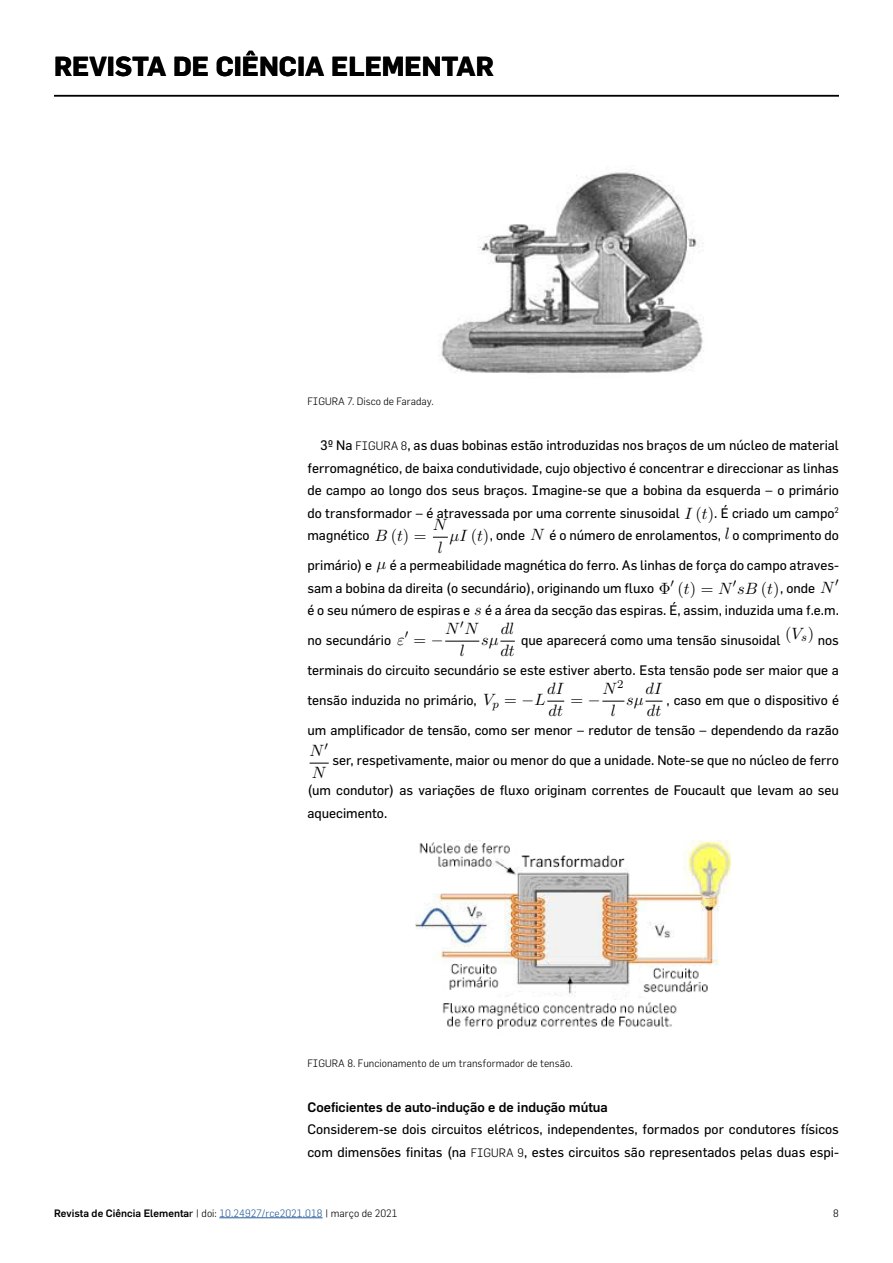
<style>
.page{position:relative;width:893px;height:1263px;background:#fff}
.page>*{position:absolute;margin:0;border:0;box-sizing:border-box;transform-origin:0 0}
.t1{font:700 27px "Flama";color:#000}
.t2{font:16.35px/22.4px "CMMI10";color:#000}
.t3{font:16.35px "CMR10";color:#000}
.t4{font:13.5px/22.5px "Flama";color:#000;text-align:justify}
.t5{font:500 13.5px "Flama";color:#000}
.t6{font:300 10.5px "Flama";color:#000}
.t7{font:500 10.5px "Flama";color:#000}
.s1{font-weight:300;font-size:12px}
.s2{font-family:"CMMI10";font-size:16.35px}
.s3{font-family:"CMR10";font-size:16.35px}
.s4{font-family:"CMSY10";font-size:16.35px}
.s5{font-family:"CMSY10"}
.s6{font-weight:400}
.s7{font-weight:300}
.s8{font-weight:300;color:#275b9b}
</style>
<div class="page">
<hr style="left:54px;top:95px;width:785px;height:1px;background:#000">
<img style="left:441px;top:172px;width:263px;height:201px">
<svg style="left:433px;top:537px;width:15px;height:1px"></svg>
<hr style="left:445px;top:641px;width:34px;height:1px;background:#000">
<svg style="left:500px;top:641px;width:15px;height:1px"></svg>
<svg style="left:547px;top:701px;width:17px;height:1px"></svg>
<svg style="left:602px;top:701px;width:22px;height:1px"></svg>
<svg style="left:645px;top:701px;width:17px;height:1px"></svg>
<svg style="left:310px;top:763px;width:19px;height:1px"></svg>
<img style="left:416px;top:840px;width:315px;height:189px">
<hr style="left:219px;top:1217px;width:104px;height:1px;background:#275b9b">
<h1 class="t1" style="left:54px;top:50px;width:441px">REVISTA DE CIÊNCIA ELEMENTAR</h1>
<p class="t6" style="left:307px;top:395px;width:128px">FIGURA 7. Disco de Faraday.</p>
<p class="t4" style="left:307px;top:434px;width:533px;text-indent:13px">3º Na <span class="s1">FIGURA 8</span>, as duas bobinas estão introduzidas nos braços de um núcleo de material ferromagnético, de baixa condutividade, cujo objectivo é concentrar e direccionar as linhas de campo ao longo dos seus braços. Imagine-se que a bobina da esquerda – o primário do transformador – é atravessada por uma corrente sinusoidal <span class="s2">I</span> <span class="s3">(</span><span class="s2">t</span><span class="s3">)</span>. É criado um campo<sup>2 </sup>magnético <span class="s2">B</span> <span class="s3">(</span><span class="s2">t</span><span class="s3">) =</span></p>
<p class="t2" style="left:433px;top:513px;width:15px">N l</p>
<p class="t4" style="left:450px;top:524px;width:391px"><span class="s2">µI</span> <span class="s3">(</span><span class="s2">t</span><span class="s3">)</span>, onde <span class="s2">N</span> é o número de enrolamentos, <span class="s2">l</span> o comprimento do</p>
<p class="t4" style="left:307px;top:554px;width:533px">primário) e <span class="s2">µ</span> é a permeabilidade magnética do ferro. As linhas de força do campo atraves&shy;sam a bobina da direita (o secundário), originando um fluxo <span class="s3">Φ</span><sup>′</sup> <span class="s3">(</span><span class="s2">t</span><span class="s3">) =</span> <span class="s2">N</span><sup>′</sup><span class="s2">sB</span> <span class="s3">(</span><span class="s2">t</span><span class="s3">)</span>, onde <span class="s2">N</span><sup>′ </sup>é o seu número de espiras e <span class="s2">s</span> é a área da secção das espiras. É, assim, induzida uma f.e.m.</p>
<p class="t4" style="left:307px;top:629px;width:138px">no secundário <span class="s2">ε</span><sup>′</sup> <span class="s3">=</span> <span class="s4">−</span></p>
<p class="t2" style="left:445px;top:617px;width:34px;text-align:center">N<sup>′</sup>N l</p>
<p class="t2" style="left:500px;top:617px;width:16px">dl dt</p>
<p class="t4" style="left:521px;top:629px;width:319px">que aparecerá como uma tensão sinusoidal <sup>(</sup><sup>V</sup><sup>s</sup><sup>)</sup> nos</p>
<p class="t4" style="left:307px;top:659px;width:533px">terminais do circuito secundário se este estiver aberto. Esta tensão pode ser maior que a</p>
<p class="t4" style="left:307px;top:689px;width:240px">tensão induzida no primário, <span class="s2">V</span><sub>p</sub> <span class="s3">=</span> <span class="s4">−</span><span class="s2">L</span></p>
<p class="t2" style="left:547px;top:677px;width:17px">dI dt</p>
<p class="t2" style="left:481px;top:628px;width:19px">sµ</p>
<p class="t2" style="left:602px;top:677px;width:23px;text-align:center">N<sup>2 </sup>l</p>
<p class="t2" style="left:645px;top:677px;width:17px">dI dt</p>
<p class="t4" style="left:666px;top:689px;width:174px">, caso em que o dispositivo é</p>
<p class="t4" style="left:307px;top:719px;width:533px">um amplificador de tensão, como ser menor – redutor de tensão – dependendo da razão</p>
<p class="t2" style="left:310px;top:739px;width:20px">N<sup>′<br></sup>N</p>
<p class="t4" style="left:332px;top:749px;width:508px">ser, respetivamente, maior ou menor do que a unidade. Note-se que no núcleo de ferro</p>
<p class="t4" style="left:307px;top:779px;width:533px">(um condutor) as variações de fluxo originam correntes de Foucault que levam ao seu aquecimento.</p>
<p class="t2" style="left:626px;top:688px;width:19px">sµ</p>
<p class="t3" style="left:571px;top:690px;width:31px">= <span class="s5">−</span></p>
<p class="t6" style="left:307px;top:1057px;width:267px">FIGURA 8. Funcionamento de um transformador de tensão.</p>
<p class="t5" style="left:307px;top:1099px;width:302px">Coeficientes de auto-indução e de indução mútua</p>
<p class="t4" style="left:307px;top:1118px;width:533px">Considerem-se dois circuitos elétricos, independentes, formados por condutores físicos com dimensões finitas (na <span class="s1">FIGURA 9</span>, estes circuitos são representados pelas duas espi-</p>
<p class="t7" style="left:54px;top:1206px;width:345px">Revista de Ciência Elementa<span class="s6">r</span> <span class="s7">| doi:</span> <span class="s8">10.24927/rce2021.018</span> <span class="s7">| março de 2021</span></p>
<p class="t6" style="left:833px;top:1207px;width:7px">8</p>
</div>
